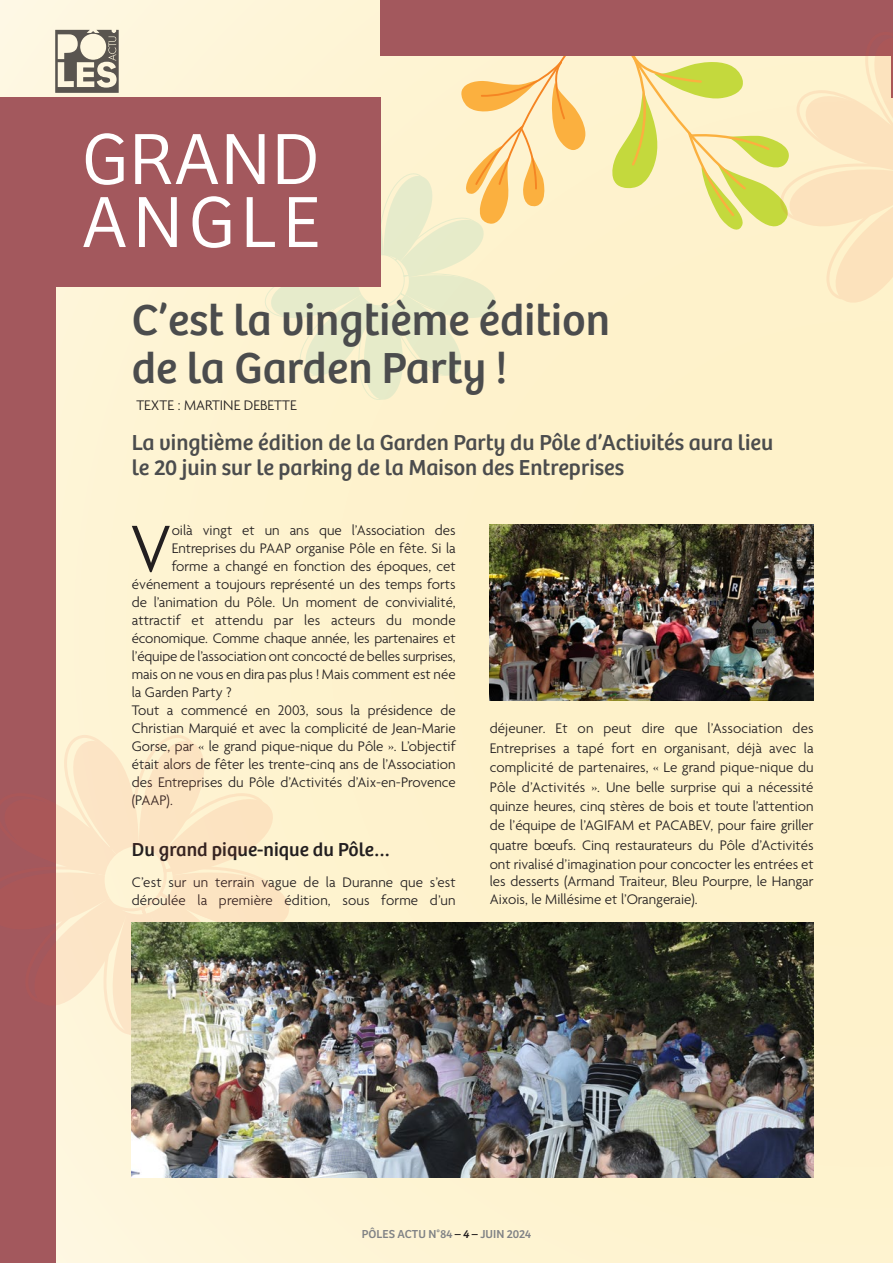
<style>
.page{position:relative;width:893px;height:1263px;background:#fef2ca}
.page>*{position:absolute;margin:0;border:0;box-sizing:border-box;transform-origin:0 0}
.t1{font:300 75px/63px "Bree";letter-spacing:.045em;color:#fff}
.t2{font:300 71.4px "Agenda";color:#231f20}
.t3{font:45px/48px "Bree";color:#4b4c4d}
.t4{font:22.5px/25.5px "Bree";color:#4b4c4d}
.t5{font:19.5px "Bree";color:#231f20}
.t6{font:300 15px/19.4px "Agenda";color:#231f20}
.t7{font:12px "Bree";color:#808285}
.s1{color:#231f20}
.s2{font-style:italic;color:#231f20}
</style>
<div class="page">
<svg style="left:264px;top:42px;width:321px;height:180px"></svg>
<svg style="left:265px;top:172px;width:232px;height:228px"></svg>
<div style="left:0;top:97px;width:55px;height:1166px;background:#a3585d"></div>
<div style="left:55px;top:97px;width:326px;height:190px;background:#a3585d"></div>
<div style="left:381px;top:0;width:512px;height:56px;background:#a3585d"></div>
<svg style="left:55px;top:30px;width:64px;height:63px;background:#a6a092"></svg>
<svg style="left:55px;top:733px;width:236px;height:306px"></svg>
<svg style="left:612px;top:56px;width:281px;height:246px"></svg>
<img style="left:132px;top:923px;width:682px;height:255px">
<img style="left:490px;top:525px;width:324px;height:176px">
<h1 class="t1" style="left:82px;top:123px;width:240px">GRAND<br>ANGLE</h1>
<h3 class="t3" style="left:132px;top:293px;width:480px">C’est la vingtième édition de la Garden Party !</h3>
<p class="t6" style="left:136px;top:397px;width:162px">TEXTE : MARTINE DEBETTE</p>
<h3 class="t4" style="left:132px;top:428px;width:643px">La vingtième édition de la Garden Party du Pôle d’Activités aura lieu le 20 juin sur le parking de la Maison des Entreprises</h3>
<h2 class="t2" style="left:130px;top:510px;width:43px">V</h2>
<p class="t6" style="left:172px;top:522px;width:285px">oilà vingt et un ans que l’Association des</p>
<p class="t6" style="left:172px;top:540px;width:286px">Entreprises du PAAP organise Pôle en fête. Si la</p>
<p class="t6" style="left:172px;top:558px;width:285px">forme a changé en fonction des époques, cet</p>
<p class="t6" style="left:132px;top:576px;width:325px">événement a toujours représenté un des temps forts</p>
<p class="t6" style="left:132px;top:594px;width:325px">de l’animation du Pôle. Un moment de convivialité,</p>
<p class="t6" style="left:132px;top:612px;width:325px">attractif et attendu par les acteurs du monde</p>
<p class="t6" style="left:132px;top:630px;width:325px">économique. Comme chaque année, les partenaires et</p>
<p class="t6" style="left:132px;top:648px;width:325px">l’équipe de l’association ont concocté de belles surprises,</p>
<p class="t6" style="left:132px;top:666px;width:325px">mais on ne vous en dira pas plus ! Mais comment est née</p>
<p class="t6" style="left:132px;top:684px;width:102px">la Garden Party ?</p>
<p class="t6" style="left:132px;top:702px;width:325px">Tout a commencé en 2003, sous la présidence de</p>
<p class="t6" style="left:132px;top:720px;width:325px">Christian Marquié et avec la complicité de Jean-Marie</p>
<p class="t6" style="left:132px;top:738px;width:325px">Gorse, par « le grand pique-nique du Pôle ». L’objectif</p>
<p class="t6" style="left:132px;top:756px;width:325px">était alors de fêter les trente-cinq ans de l’Association</p>
<p class="t6" style="left:132px;top:774px;width:325px">des Entreprises du Pôle d’Activités d’Aix-en-Provence</p>
<p class="t6" style="left:132px;top:792px;width:42px">(PAAP).</p>
<h3 class="t5" style="left:132px;top:835px;width:260px">Du grand pique-nique du Pôle…</h3>
<p class="t6" style="left:132px;top:874px;width:325px;line-height:18px">C’est sur un terrain vague de la Duranne que s’est déroulée la première édition, sous forme d’un</p>
<p class="t6" style="left:490px;top:720px;width:325px;text-align:justify">déjeuner. Et on peut dire que l’Association des Entreprises a tapé fort en organisant, déjà avec la complicité de partenaires, « Le grand pique-nique du Pôle d’Activités ». Une belle surprise qui a nécessité quinze heures, cinq stères de bois et toute l’attention de l’équipe de l’AGIFAM et PACABEV, pour faire griller quatre bœufs. Cinq restaurateurs du Pôle d’Activités ont rivalisé d’imagination pour concocter les entrées et</p>
<p class="t6" style="left:490px;top:874px;width:325px;line-height:17.5px">les desserts (Armand Traiteur, Bleu Pourpre, le Hangar<br>Aixois, le Millésime et l’Orangeraie).</p>
<p class="t7" style="left:362px;top:1225px;width:171px">PÔLES ACTU N°84 <span class="s1">–</span> <span class="s2">4</span> <span class="s1">–</span> JUIN 2024</p>
</div>
